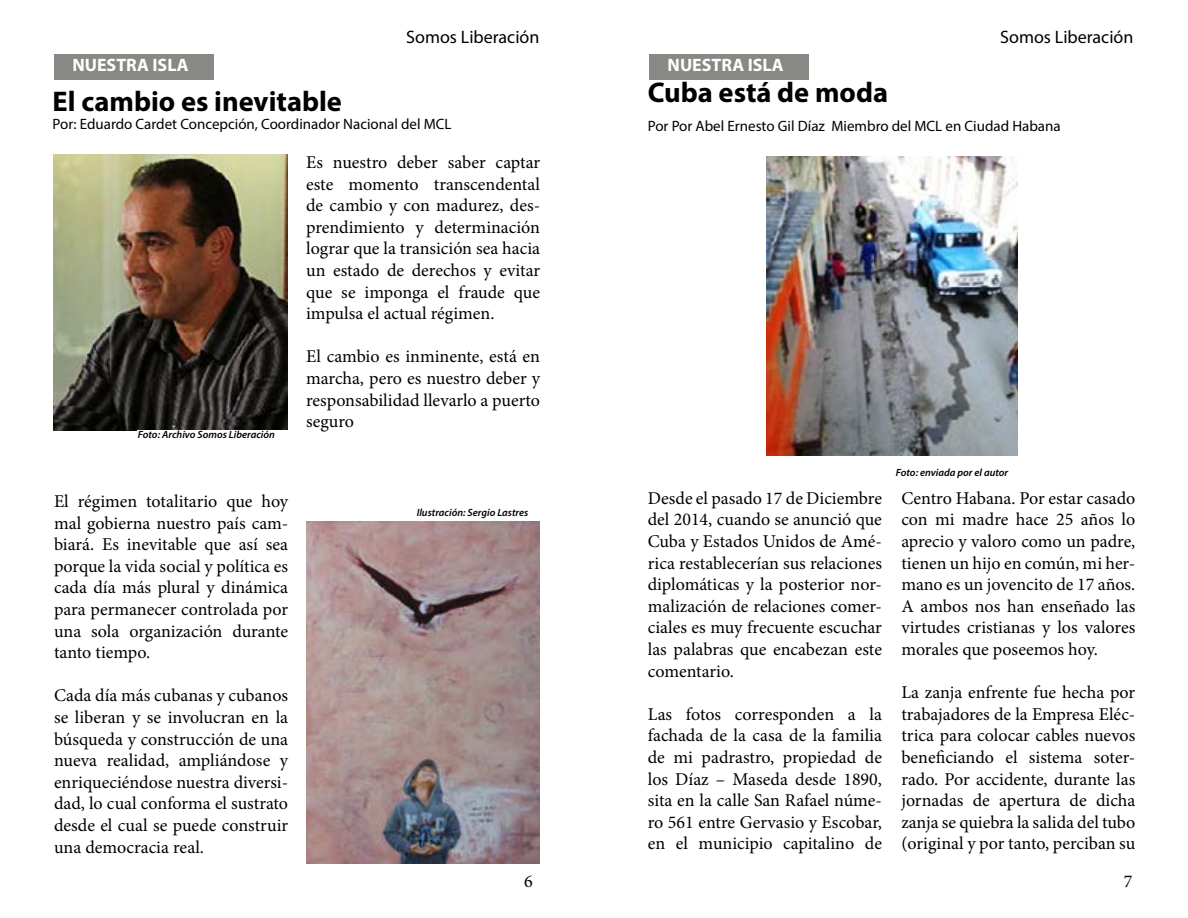
<style>
.page{position:relative;width:1188px;height:918px;background:#fff}
.page>*{position:absolute;margin:0;border:0;box-sizing:border-box;transform-origin:0 0}
.t1{font:700 28.5px "Myriad Pro";color:#000}
.t2{font:18px/21.6px "Minion Pro";color:#000;text-align:justify}
.t3{font:18px "Myriad Pro";color:#000}
.t4{font:700 18px "Myriad Pro";color:#fff}
.t5{font:15px "Myriad Pro";color:#000}
.t6{font:italic 600 10.5px "Myriad Pro";color:#000}
</style>
<div class="page">
<img style="left:54px;top:155px;width:234px;height:276px">
<img style="left:306px;top:521px;width:234px;height:343px">
<div style="left:54px;top:54px;width:160px;height:26px;background:#888885"></div>
<div style="left:649px;top:54px;width:160px;height:26px;background:#888885"></div>
<img style="left:766px;top:156px;width:252px;height:299px">
<p class="t3" style="left:406px;top:26px;width:135px">Somos Liberación</p>
<p class="t3" style="left:1000px;top:26px;width:135px">Somos Liberación</p>
<p class="t4" style="left:72px;top:53px;width:118px">NUESTRA ISLA</p>
<h1 class="t1" style="left:53px;top:83px;width:291px">El cambio es inevitable</h1>
<p class="t5" style="left:53px;top:115px;width:401px">Por: Eduardo Cardet Concepción, Coordinador Nacional del MCL</p>
<p class="t6" style="left:138px;top:428px;width:139px">Foto: Archivo Somos Liberación</p>
<p class="t2" style="left:306px;top:152px;width:236px">Es nuestro deber saber captar este momento transcendental de cambio y con madurez, des&shy;prendimiento y determinación lograr que la transición sea hacia un estado de derechos y evitar que se imponga el fraude que impulsa el actual régimen.</p>
<p class="t2" style="left:306px;top:346px;width:236px">El cambio es inminente, está en marcha, pero es nuestro deber y responsabilidad llevarlo a puerto seguro</p>
<p class="t2" style="left:54px;top:491px;width:236px">El régimen totalitario que hoy mal gobierna nuestro país cam&shy;biará. Es inevitable que así sea porque la vida social y política es cada día más plural y dinámica para permanecer controlada por una sola organización durante tanto tiempo.</p>
<p class="t2" style="left:54px;top:685px;width:236px">Cada día más cubanas y cubanos se liberan y se involucran en la búsqueda y construcción de una nueva realidad, ampliándose y enriqueciéndose nuestra diversi&shy;dad, lo cual conforma el sustrato desde el cual se puede construir una democracia real.</p>
<p class="t6" style="left:417px;top:506px;width:113px">Ilustración: Sergio Lastres</p>
<p class="t2" style="left:524px;top:871px;width:10px">6</p>
<p class="t4" style="left:668px;top:53px;width:118px">NUESTRA ISLA</p>
<h1 class="t1" style="left:648px;top:74px;width:242px">Cuba está de moda</h1>
<p class="t5" style="left:648px;top:117px;width:414px">Por Por Abel Ernesto Gil Díaz Miembro del MCL en Ciudad Habana</p>
<p class="t2" style="left:648px;top:487px;width:236px">Desde el pasado 17 de Diciembre del 2014, cuando se anunció que Cuba y Estados Unidos de Amé&shy;rica restablecerían sus relaciones diplomáticas y la posterior nor&shy;malización de relaciones comer&shy;ciales es muy frecuente escuchar las palabras que encabezan este comentario.</p>
<p class="t2" style="left:648px;top:703px;width:236px">Las fotos corresponden a la fachada de la casa de la familia de mi padrastro, propiedad de los Díaz – Maseda desde 1890, sita en la calle San Rafael núme&shy;ro 561 entre Gervasio y Escobar, en el municipio capitalino de</p>
<p class="t6" style="left:896px;top:466px;width:114px">Foto: enviada por el autor</p>
<p class="t2" style="left:901px;top:487px;width:236px">Centro Habana. Por estar casado con mi madre hace 25 años lo aprecio y valoro como un padre, tienen un hijo en común, mi her&shy;mano es un jovencito de 17 años.<br>A ambos nos han enseñado las virtudes cristianas y los valores morales que poseemos hoy.</p>
<p class="t2" style="left:901px;top:682px;width:236px">La zanja enfrente fue hecha por trabajadores de la Empresa Eléc&shy;trica para colocar cables nuevos beneficiando el sistema soter&shy;rado. Por accidente, durante las jornadas de apertura de dicha zanja se quiebra la salida del tubo (original y por tanto, perciban su</p>
<p class="t2" style="left:1124px;top:871px;width:10px">7</p>
</div>
